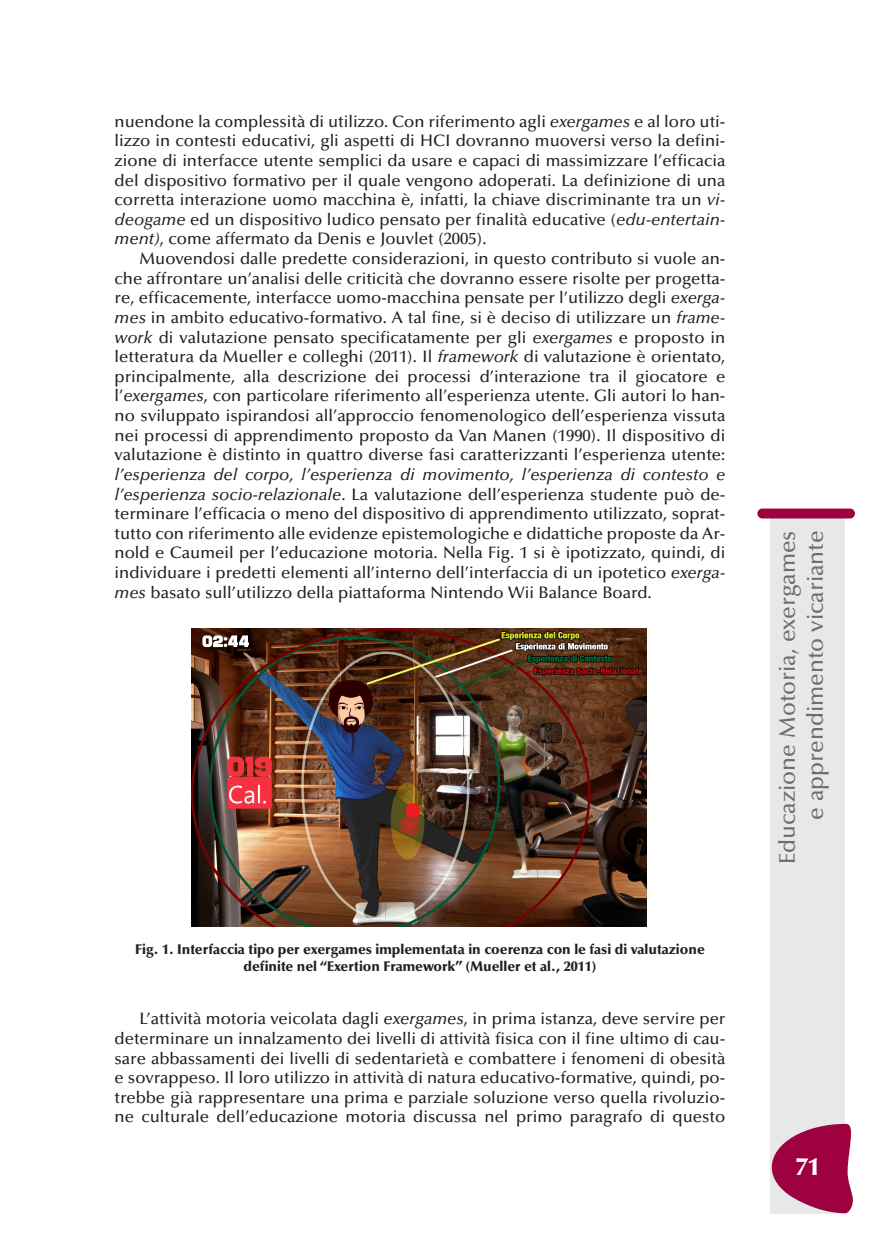
<style>
.page{position:relative;width:869px;height:1241px;background:#fff}
.page>*{position:absolute;margin:0;border:0;box-sizing:border-box;transform-origin:0 0}
.t1{font:900 24.5px "Optima";color:#fff}
.t2{font:500 22.75px/28px "Optima";color:#6c6d70;text-align:right}
.t3{font:500 16.62px/19.6px "Optima";color:#231f20;text-align:justify}
.t4{font:900 14px/17px "Optima";color:#231f20;text-align:center}
.s1{font-style:italic}
</style>
<div class="page">
<img style="left:192px;top:628px;width:454px;height:298px">
<div style="left:770px;top:516px;width:74px;height:697px;background:#e7e8e9"></div>
<div style="left:757px;top:508px;width:97px;height:10px;background:#9d0140;border-radius:5px"></div>
<svg style="left:771px;top:1123px;width:82px;height:89px"></svg>
<p class="t3" style="left:115px;top:113px;width:612px">nuendone la complessità di utilizzo. Con riferimento agli <span class="s1">exergames</span> e al loro uti&shy;lizzo in contesti educativi, gli aspetti di HCI dovranno muoversi verso la defini&shy;zione di interfacce utente semplici da usare e capaci di massimizzare l’efficacia del dispositivo formativo per il quale vengono adoperati. La definizione di una corretta interazione uomo macchina è, infatti, la chiave discriminante tra un <span class="s1">vi&shy;deogame</span> ed un dispositivo ludico pensato per finalità educative (<span class="s1">edu-entertain&shy;ment)</span>, come affermato da Denis e Jouvlet (2005).</p>
<p class="t3" style="left:115px;top:250px;width:612px;text-indent:25px">Muovendosi dalle predette considerazioni, in questo contributo si vuole an&shy;che affrontare un’analisi delle criticità che dovranno essere risolte per progetta&shy;re, efficacemente, interfacce uomo-macchina pensate per l’utilizzo degli <span class="s1">exerga&shy;mes</span> in ambito educativo-formativo. A tal fine, si è deciso di utilizzare un <span class="s1">frame&shy;work</span> di valutazione pensato specificatamente per gli <span class="s1">exergames</span> e proposto in letteratura da Mueller e colleghi (2011). Il <span class="s1">framework</span> di valutazione è orientato, principalmente, alla descrizione dei processi d’interazione tra il giocatore e l’<span class="s1">exergames</span>, con particolare riferimento all’esperienza utente. Gli autori lo han&shy;no sviluppato ispirandosi all’approccio fenomenologico dell’esperienza vissuta nei processi di apprendimento proposto da Van Manen (1990). Il dispositivo di valutazione è distinto in quattro diverse fasi caratterizzanti l’esperienza utente:</p>
<p class="t3" style="left:114px;top:466px;width:612px"><span class="s1">l’esperienza del corpo, l’esperienza di movimento, l’esperienza di contesto e l’esperienza socio-relazionale</span>. La valutazione dell’esperienza studente può de&shy;terminare l’efficacia o meno del dispositivo di apprendimento utilizzato, soprat&shy;tutto con riferimento alle evidenze epistemologiche e didattiche proposte da Ar&shy;nold e Caumeil per l’educazione motoria. Nella Fig. 1 si è ipotizzato, quindi, di individuare i predetti elementi all’interno dell’interfaccia di un ipotetico <span class="s1">exerga&shy;mes</span> basato sull’utilizzo della piattaforma Nintendo Wii Balance Board.</p>
<p class="t4" style="left:135px;top:941px;width:570px">Fig. 1. Interfaccia tipo per exergames implementata in coerenza con le fasi di valutazione definite nel “Exertion Framework” (Mueller et al., 2011)</p>
<p class="t3" style="left:114px;top:1010px;width:612px;text-indent:25px">L’attività motoria veicolata dagli <span class="s1">exergames</span>, in prima istanza, deve servire per determinare un innalzamento dei livelli di attività fisica con il fine ultimo di cau&shy;sare abbassamenti dei livelli di sedentarietà e combattere i fenomeni di obesità e sovrappeso. Il loro utilizzo in attività di natura educativo-formative, quindi, po&shy;trebbe già rappresentare una prima e parziale soluzione verso quella rivoluzio&shy;ne culturale dell’educazione motoria discussa nel primo paragrafo di questo</p>
<h2 class="t2" style="left:775px;top:864px;width:335px;rotate:-90deg">Educazione Motoria, exergames e apprendimento vicariante</h2>
<h1 class="t1" style="left:795px;top:1156px;width:26px">71</h1>
</div>
